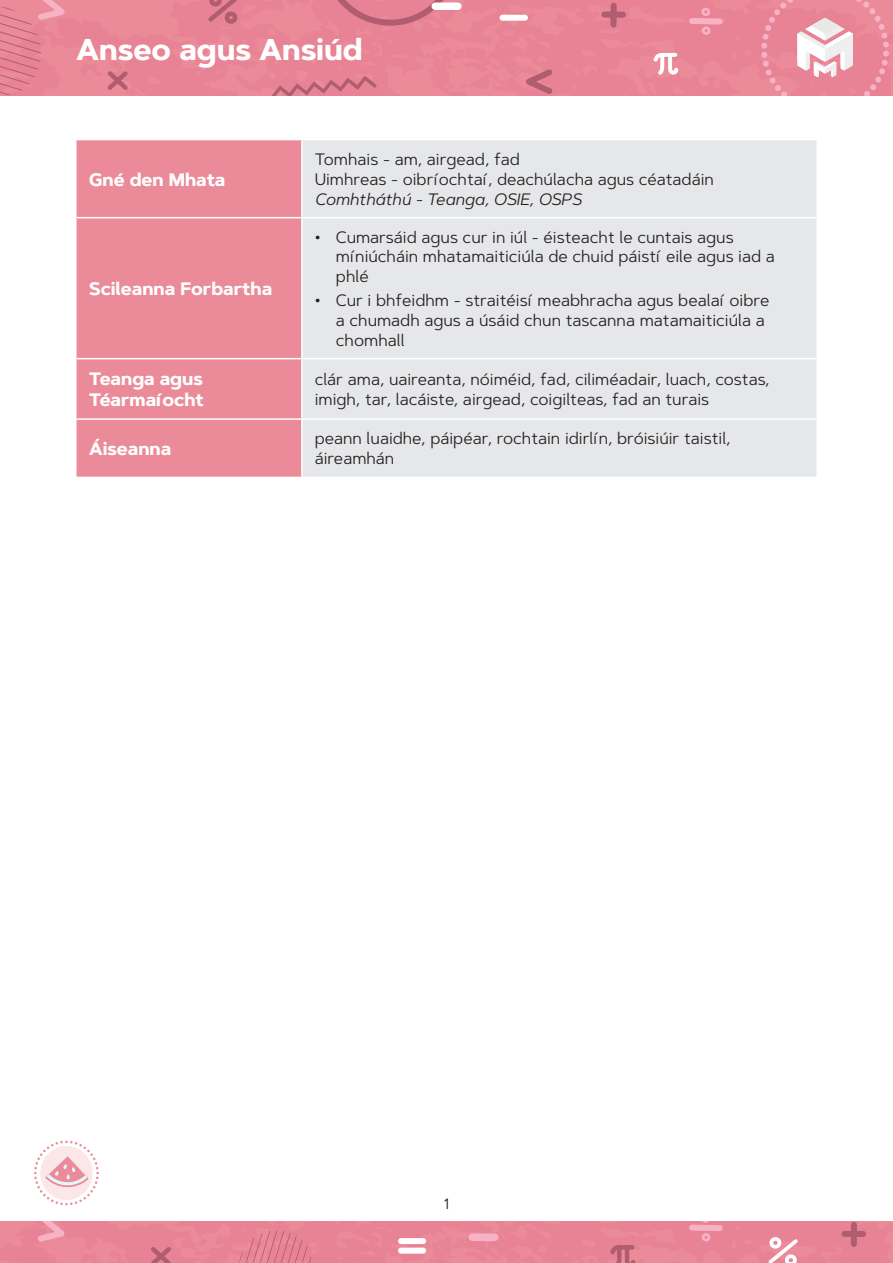
<style>
.page{position:relative;width:893px;height:1263px;background:#fff}
.page>*{position:absolute;margin:0;border:0;box-sizing:border-box;transform-origin:0 0}
.t1{font:700 30px "Artegra Sans";color:#fff}
.Table_Headings{font:700 18px/21.6px "Artegra Sans";color:#fff}
.Body{font:16.5px/19.8px "Artegra Sans";color:#231f20}
.Body-2{font:italic 16.5px "Artegra Sans";color:#231f20}
.t2{font:15px "Artegra Sans";color:#231f20}
</style>
<div class="page">
<div style="left:0;top:0;width:893px;height:96px;background:#e78394"></div>
<svg style="left:271px;top:76px;width:106px;height:20px;background:#da7b8b"></svg>
<svg style="left:103px;top:67px;width:29px;height:27px"></svg>
<svg style="left:0;top:0;width:75px;height:95px;background:#e68796"></svg>
<svg style="left:514px;top:64px;width:43px;height:32px"></svg>
<div style="left:502px;top:15px;width:23px;height:6px;background:#fff"></div>
<svg style="left:686px;top:5px;width:40px;height:33px"></svg>
<div style="left:604px;top:12px;width:19px;height:6px;background:#b05e6f"></div>
<div style="left:610px;top:6px;width:7px;height:19px;background:#b05e6f"></div>
<svg style="left:652px;top:51px;width:28px;height:27px"></svg>
<svg style="left:323px;top:0;width:135px;height:26px;background:#dd7d8e"></svg>
<svg style="left:204px;top:0;width:38px;height:27px"></svg>
<svg style="left:761px;top:0;width:128px;height:96px;background:#eb9ba8"></svg>
<div style="left:435px;top:3px;width:23px;height:7px;background:#fff"></div>
<svg style="left:0;top:1221px;width:893px;height:42px;background:#e78797"></svg>
<svg style="left:34px;top:1140px;width:65px;height:65px"></svg>
<div style="left:77px;top:140px;width:224px;height:337px;background:#eb8b99"></div>
<div style="left:303px;top:140px;width:513px;height:337px;background:#e6e7e9"></div>
<hr style="left:77px;top:217px;width:225px;height:1px;background:#fff">
<hr style="left:302px;top:217px;width:514px;height:1px;background:#fff">
<hr style="left:77px;top:358px;width:225px;height:1px;background:#fff">
<hr style="left:302px;top:358px;width:514px;height:1px;background:#fff">
<hr style="left:77px;top:418px;width:225px;height:2px;background:#fff">
<hr style="left:302px;top:418px;width:514px;height:2px;background:#fff">
<h1 class="t1" style="left:77px;top:28px;width:288px">Anseo agus Ansiúd</h1>
<p class="Table_Headings" style="left:89px;top:169px;width:138px">Gné den Mhata</p>
<p class="Table_Headings" style="left:89px;top:278px;width:184px">Scileanna Forbartha</p>
<p class="Body" style="left:315px;top:149px;width:207px">Tomhais - am, airgead, fad</p>
<p class="Body" style="left:315px;top:169px;width:401px">Uimhreas - oibríochtaí, deachúlacha agus céatadáin</p>
<p class="Body-2" style="left:315px;top:188px;width:268px">Comhtháthú - Teanga, OSIE, OSPS</p>
<p class="Body" style="left:336px;top:227px;width:440px;text-indent:-21px">• Cumarsáid agus cur in iúl - éisteacht le cuntais agus míniúcháin mhatamaiticiúla de chuid páistí eile agus iad a phlé</p>
<p class="Body" style="left:336px;top:290px;width:435px;text-indent:-21px">• Cur i bhfeidhm - straitéisí meabhracha agus bealaí oibre a chumadh agus a úsáid chun tascanna matamaiticiúla a chomhall</p>
<p class="Table_Headings" style="left:89px;top:368px;width:116px">Teanga agus<br>Téarmaíocht</p>
<p class="Body" style="left:315px;top:369px;width:456px">clár ama, uaireanta, nóiméid, fad, ciliméadair, luach, costas, imigh, tar, lacáiste, airgead, coigilteas, fad an turais</p>
<p class="Table_Headings" style="left:89px;top:438px;width:84px">Áiseanna</p>
<p class="Body" style="left:315px;top:428px;width:417px">peann luaidhe, páipéar, rochtain idirlín, bróisiúir taistil, áireamhán</p>
<p class="t2" style="left:444px;top:1193px;width:6px">1</p>
</div>
